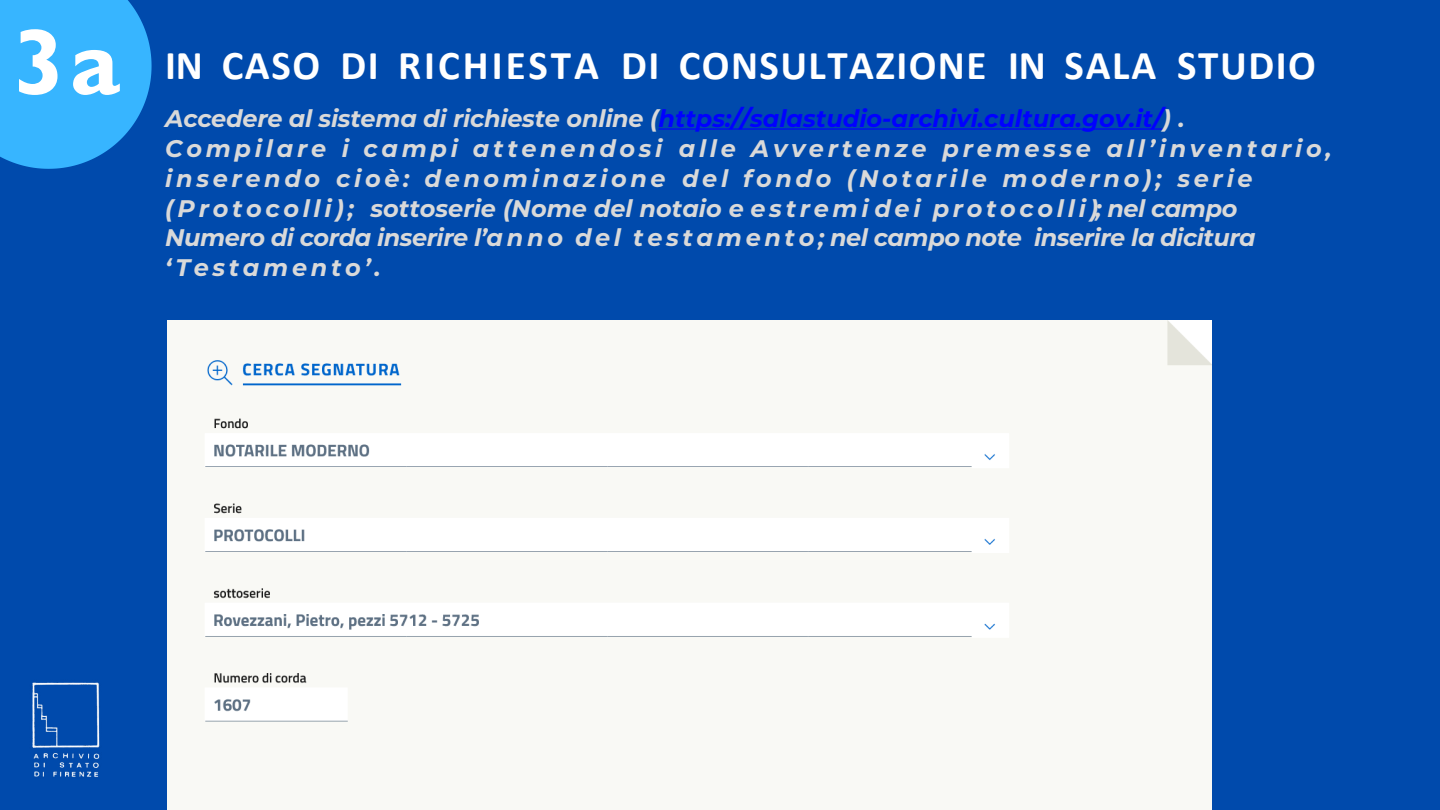
<style>
.page{position:relative;width:1440px;height:810px;background:#004aac}
.page>*{position:absolute;margin:0;border:0;box-sizing:border-box;transform-origin:0 0}
.t1{font:700 94px "Gill Sans";color:#fff}
.t2{font:700 41px "Calibri";letter-spacing:.035em;color:#fff}
.t3{font:italic 700 24px/29.9px "Montserrat";color:#d9d9d9}
.t4{font:italic 700 24px/30px "Montserrat";letter-spacing:.15em;color:#d9d9d9}
.t5{font:italic 700 24px "Montserrat";letter-spacing:-.005em;color:#00f}
.s1{color:#d9d9d9}
</style>
<div class="page">
<svg style="left:0;top:0;width:152px;height:169px;background:#30a8f5"></svg>
<img style="left:32px;top:682px;width:68px;height:95px">
<svg style="left:659px;top:128px;width:504px;height:2px"></svg>
<img style="left:168px;top:320px;width:1044px;height:489px">
<h2 class="t1" style="left:14px;top:6px;width:108px">3a</h2>
<p class="t2" style="left:165px;top:37px;width:1152px">IN CASO DI RICHIESTA DI CONSULTAZIONE IN SALA STUDIO</p>
<p class="t5" style="left:165px;top:101px;width:1021px"><span class="s1">Accedere al sistema di richieste online (</span>https://salastudio-archivi.cultura.gov.it/<span class="s1">) .</span></p>
<p class="t4" style="left:165px;top:132px;width:1168px">Compilare i campi attenendosi alle Avvertenze premesse all’inventario, inserendo cioè: denominazione del fondo (Notarile moderno); serie</p>
<p class="t3" style="left:165px;top:192px;width:1092px">(Protocolli); sottoserie (Nome del notaio e estremi dei protocolli); nel campo<br>Numero di corda inserire l’a n n o d e l t e s t a m e n t o ; nel campo note inserire la dicitura ‘Testamento’.</p>
</div>
